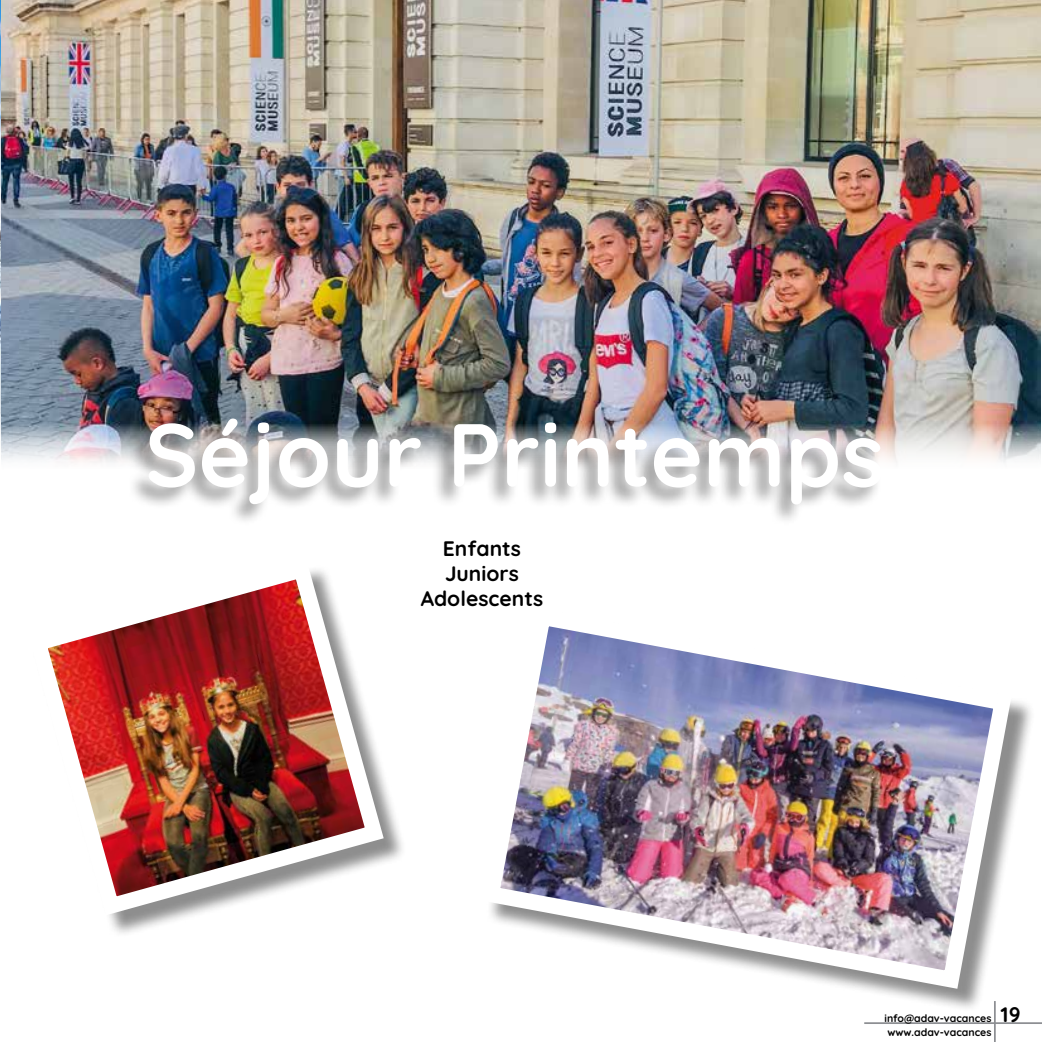
<style>
.page{position:relative;width:1042px;height:1042px;background:#fff}
.page>*{position:absolute;margin:0;border:0;box-sizing:border-box;transform-origin:0 0}
.t1{font:700 89.25px "Quicksand";color:#fff}
.t2{font:700 21px/25.2px "Quicksand";color:#000;text-align:center}
.t3{font:700 10.5px/14.2px "Quicksand";color:#000}
.s1{font-size:21px}
</style>
<div class="page">
<img style="left:0;top:0;width:1px;height:435px">
<img style="left:1px;top:0;width:1039px;height:463px">
<div style="left:486px;top:612px;width:549px;height:400px;background:#000;opacity:.45"></div>
<img style="left:486px;top:612px;width:535px;height:386px">
<div style="left:127px;top:418px;width:756px;height:108px;background:#000;opacity:.4"></div>
<img style="left:48px;top:569px;width:345px;height:356px">
<hr style="left:864px;top:1022px;width:178px;height:2px;background:#8d8f93">
<hr style="left:994px;top:1001px;width:1px;height:41px;background:#8d8f93">
<h1 class="t1" style="left:145px;top:386px;width:741px">Séjour Printemps</h1>
<h2 class="t2" style="left:421px;top:533px;width:124px">Enfants<br>Juniors<br>Adolescents</h2>
<p class="t3" style="left:884px;top:1009px;width:138px">info@adav-vacances <span class="s1">19 </span>www.adav-vacances</p>
</div>
